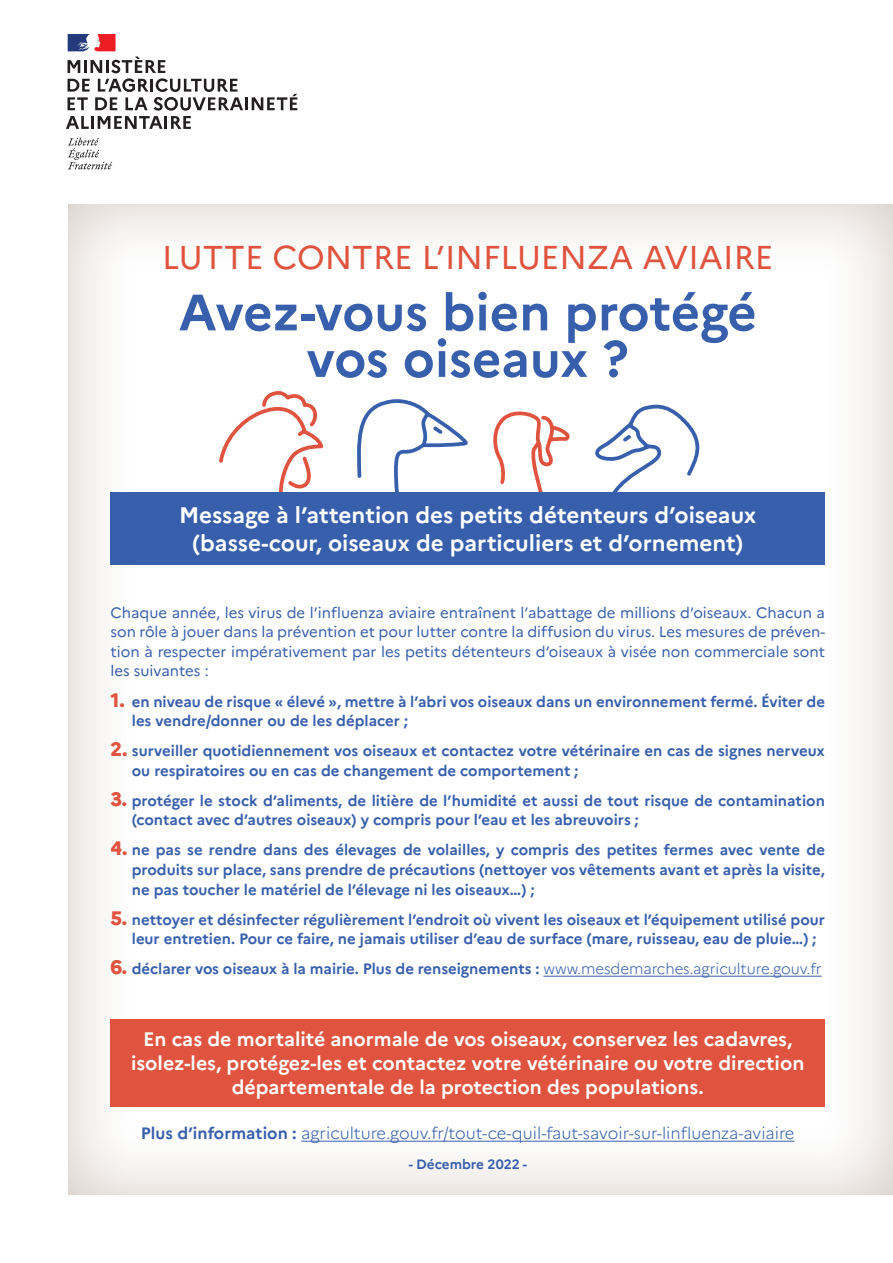
<style>
.page{position:relative;width:893px;height:1263px;background:#fff}
.page>*{position:absolute;margin:0;border:0;box-sizing:border-box;transform-origin:0 0}
.t1{font:700 51px/46.5px "Marianne";letter-spacing:-.005em;color:#375fac;text-align:center}
.t2{font:33px "Marianne";color:#e0543f}
.t3{font:700 22.5px/28.5px "Marianne";color:#fff;text-align:center}
.t4{font:700 19.5px/24px "Marianne";color:#fff;text-align:center}
.t5{font:300 16.5px "Marianne";color:#375fac}
.t6{font:700 15px/19.5px "Marianne";color:#375fac}
.t7{font:15px/19.5px "Marianne";color:#375fac;text-align:justify}
.t8{font:700 13.5px "Marianne";color:#375fac}
.s1{font-weight:800;font-size:19.5px;color:#e0543f}
.s2{font-weight:300}
.s3{font-weight:700}
</style>
<div class="page">
<svg style="left:68px;top:138px;width:44px;height:31px"></svg>
<svg style="left:68px;top:34px;width:48px;height:17px"></svg>
<svg style="left:66px;top:57px;width:231px;height:72px"></svg>
<div style="left:63px;top:198px;width:830px;height:998px;background:#cec0b7;opacity:.88"></div>
<svg style="left:217px;top:389px;width:109px;height:103px"></svg>
<svg style="left:355px;top:395px;width:113px;height:97px"></svg>
<svg style="left:590px;top:400px;width:120px;height:92px"></svg>
<svg style="left:487px;top:409px;width:84px;height:83px"></svg>
<hr style="left:543px;top:976px;width:279px;height:1px;background:#375fac">
<div style="left:111px;top:492px;width:714px;height:73px;background:#375fac"></div>
<div style="left:111px;top:1019px;width:714px;height:88px;background:#e0543f"></div>
<hr style="left:301px;top:1141px;width:494px;height:1px;background:#375fac">
<h2 class="t2" style="left:162px;top:232px;width:613px">LUTTE CONTRE L’INFLUENZA AVIAIRE</h2>
<h1 class="t1" style="left:179px;top:285px;width:580px">Avez-vous bien protégé vos oiseaux ?</h1>
<h3 class="t3" style="left:179px;top:499px;width:579px">Message à l’attention des petits détenteurs d’oiseaux (basse-cour, oiseaux de particuliers et d’ornement)</h3>
<p class="t7" style="left:111px;top:602px;width:716px">Chaque année, les virus de l’influenza aviaire entraînent l’abattage de millions d’oiseaux. Chacun a son rôle à jouer dans la prévention et pour lutter contre la diffusion du virus. Les mesures de préven&shy;tion à respecter impérativement par les petits détenteurs d’oiseaux à visée non commerciale sont les suivantes :</p>
<p class="t6" style="left:132px;top:690px;width:695px;text-indent:-21px"><span class="s1">1.</span> en niveau de risque « élevé », mettre à l’abri vos oiseaux dans un environnement fermé. Éviter de les vendre/donner ou de les déplacer ;</p>
<p class="t6" style="left:132px;top:740px;width:694px;text-indent:-21px"><span class="s1">2.</span> surveiller quotidiennement vos oiseaux et contactez votre vétérinaire en cas de signes nerveux ou respiratoires ou en cas de changement de comportement ;</p>
<p class="t6" style="left:132px;top:789px;width:695px;text-indent:-21px"><span class="s1">3.</span> protéger le stock d’aliments, de litière de l’humidité et aussi de tout risque de contamination (contact avec d’autres oiseaux) y compris pour l’eau et les abreuvoirs ;</p>
<p class="t6" style="left:132px;top:839px;width:695px;text-align:justify;text-indent:-21px"><span class="s1">4.</span> ne pas se rendre dans des élevages de volailles, y compris des petites fermes avec vente de produits sur place, sans prendre de précautions (nettoyer vos vêtements avant et après la visite, ne pas toucher le matériel de l’élevage ni les oiseaux…) ;</p>
<p class="t6" style="left:132px;top:908px;width:695px;text-indent:-21px"><span class="s1">5.</span> nettoyer et désinfecter régulièrement l’endroit où vivent les oiseaux et l’équipement utilisé pour leur entretien. Pour ce faire, ne jamais utiliser d’eau de surface (mare, ruisseau, eau de pluie…) ;</p>
<p class="t6" style="left:111px;top:958px;width:713px"><span class="s1">6.</span> déclarer vos oiseaux à la mairie. Plus de renseignements : <span class="s2">www.mesdemarches.agriculture.gouv.fr</span></p>
<h3 class="t4" style="left:131px;top:1026px;width:675px">En cas de mortalité anormale de vos oiseaux, conservez les cadavres, isolez-les, protégez-les et contactez votre vétérinaire ou votre direction départementale de la protection des populations.</h3>
<p class="t5" style="left:141px;top:1120px;width:655px"><span class="s3">Plus d’information :</span> agriculture.gouv.fr/tout-ce-quil-faut-savoir-sur-linfluenza-aviaire</p>
<p class="t8" style="left:409px;top:1154px;width:120px">- Décembre 2022 -</p>
</div>
